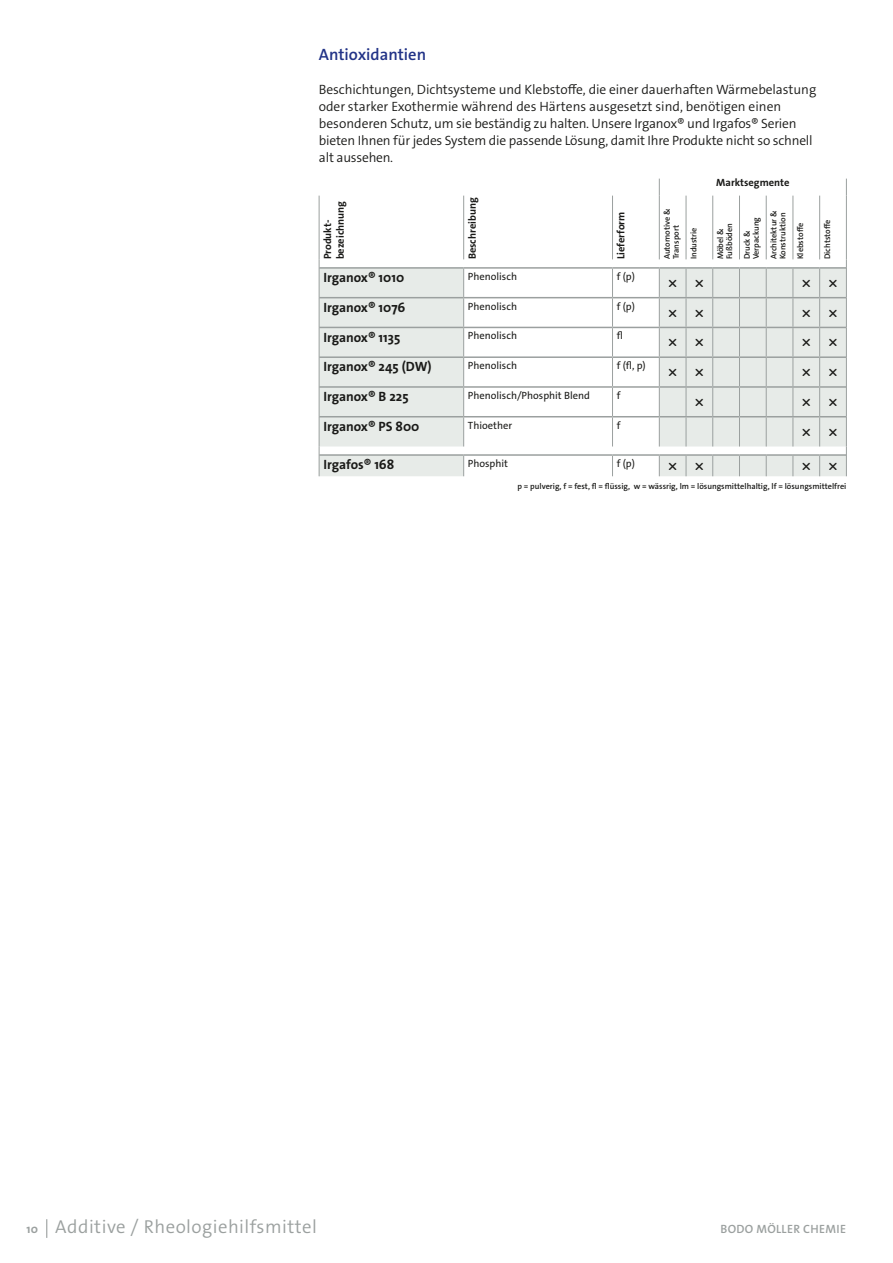
<style>
.page{position:relative;width:893px;height:1263px;background:#fff}
.page>*{position:absolute;margin:0;border:0;box-sizing:border-box;transform-origin:0 0}
.t1{font:300 18.75px "The Sans Os F";letter-spacing:.025em;color:#9ba09f}
.t2{font:600 16.5px "The Sans Os F";color:#223387}
.t3{font:300 13.5px/17px "The Sans Os F";letter-spacing:-.015em;color:#1a1a18}
.t4{font:700 13.5px "The Sans Os F";color:#1a1a18}
.t5{font:600 12px "The Sans Os F";letter-spacing:.025em;color:#9ba09f}
.t6{font:10.5px "The Sans Os F";color:#1a1a18}
.t7{font:700 10.5px/12.8px "The Sans Os F";color:#1a1a18}
.t8{font:600 8.25px/9px "The Sans Os F";color:#1a1a18}
.s1{font-weight:700;font-size:12px}
</style>
<div class="page">
<svg style="left:46px;top:1219px;width:1px;height:19px"></svg>
<svg style="left:659px;top:179px;width:1px;height:17px"></svg>
<svg style="left:846px;top:179px;width:1px;height:17px"></svg>
<hr style="left:319px;top:196px;width:1px;height:63px;background:#9ba09f">
<hr style="left:463px;top:196px;width:1px;height:63px;background:#9ba09f">
<hr style="left:612px;top:196px;width:1px;height:63px;background:#9ba09f">
<hr style="left:659px;top:196px;width:1px;height:63px;background:#9ba09f">
<hr style="left:686px;top:196px;width:1px;height:63px;background:#9ba09f">
<hr style="left:712px;top:196px;width:1px;height:63px;background:#9ba09f">
<hr style="left:739px;top:196px;width:1px;height:63px;background:#9ba09f">
<hr style="left:766px;top:196px;width:1px;height:63px;background:#9ba09f">
<hr style="left:793px;top:196px;width:1px;height:63px;background:#9ba09f">
<hr style="left:819px;top:196px;width:1px;height:63px;background:#9ba09f">
<hr style="left:846px;top:196px;width:1px;height:63px;background:#9ba09f">
<hr style="left:464px;top:267px;width:148px;height:2px;background:#9ba09f">
<hr style="left:612px;top:267px;width:47px;height:2px;background:#9ba09f">
<hr style="left:464px;top:297px;width:148px;height:1px;background:#9ba09f">
<hr style="left:612px;top:297px;width:47px;height:1px;background:#9ba09f">
<hr style="left:464px;top:327px;width:148px;height:1px;background:#9ba09f">
<hr style="left:612px;top:327px;width:47px;height:1px;background:#9ba09f">
<hr style="left:464px;top:356px;width:148px;height:2px;background:#9ba09f">
<hr style="left:612px;top:356px;width:47px;height:2px;background:#9ba09f">
<hr style="left:464px;top:386px;width:148px;height:2px;background:#9ba09f">
<hr style="left:612px;top:386px;width:47px;height:2px;background:#9ba09f">
<hr style="left:464px;top:416px;width:148px;height:1px;background:#9ba09f">
<svg style="left:612px;top:269px;width:1px;height:177px"></svg>
<hr style="left:612px;top:416px;width:47px;height:1px;background:#9ba09f">
<svg style="left:659px;top:259px;width:188px;height:217px;background:#e1e5e3"></svg>
<svg style="left:319px;top:259px;width:145px;height:217px;background:#e4e8e5"></svg>
<hr style="left:464px;top:454px;width:148px;height:2px;background:#9ba09f">
<svg style="left:612px;top:456px;width:1px;height:20px"></svg>
<hr style="left:612px;top:454px;width:47px;height:2px;background:#9ba09f">
<p class="t2" style="left:319px;top:43px;width:109px">Antioxidantien</p>
<p class="t3" style="left:319px;top:81px;width:499px">Beschichtungen, Dichtsysteme und Klebstoffe, die einer dauerhaften Wärmebelastung oder starker Exothermie während des Härtens ausgesetzt sind, benötigen einen besonderen Schutz, um sie beständig zu halten. Unsere Irganox® und Irgafos® Serien bieten Ihnen für jedes System die passende Lösung, damit Ihre Produkte nicht so schnell alt aussehen.</p>
<p class="t7" style="left:716px;top:177px;width:75px">Marktsegmente</p>
<p class="t7" style="left:321px;top:259px;width:60px;rotate:-90deg">Produkt&shy;bezeichnung</p>
<p class="t7" style="left:466px;top:259px;width:63px;rotate:-90deg">Beschreibung</p>
<p class="t7" style="left:615px;top:259px;width:49px;rotate:-90deg">Lieferform</p>
<p class="t8" style="left:662px;top:259px;width:52px;rotate:-90deg">Automotive &amp;<br>Transport</p>
<p class="t8" style="left:689px;top:259px;width:34px;rotate:-90deg">Industrie</p>
<p class="t8" style="left:716px;top:259px;width:38px;rotate:-90deg">Möbel &amp;<br>Fußböden</p>
<p class="t8" style="left:743px;top:259px;width:44px;rotate:-90deg">Druck &amp;<br>Verpackung</p>
<p class="t8" style="left:769px;top:259px;width:50px;rotate:-90deg">Architektur &amp;<br>Konstruktion</p>
<p class="t8" style="left:796px;top:259px;width:38px;rotate:-90deg">Klebstoffe</p>
<p class="t8" style="left:823px;top:259px;width:41px;rotate:-90deg">Dichtstoffe</p>
<p class="t4" style="left:323px;top:269px;width:82px">Irganox® 1010</p>
<p class="t6" style="left:468px;top:270px;width:51px">Phenolisch</p>
<p class="t6" style="left:617px;top:270px;width:20px">f (p)</p>
<p class="t4" style="left:323px;top:299px;width:84px">Irganox® 1076</p>
<p class="t6" style="left:468px;top:299px;width:51px">Phenolisch</p>
<p class="t6" style="left:617px;top:299px;width:20px">f (p)</p>
<p class="t4" style="left:323px;top:328px;width:78px">Irganox® 1135</p>
<p class="t6" style="left:468px;top:329px;width:51px">Phenolisch</p>
<p class="t6" style="left:617px;top:329px;width:8px">fl</p>
<p class="t4" style="left:323px;top:358px;width:110px">Irganox® 245 (DW)</p>
<p class="t6" style="left:468px;top:359px;width:51px">Phenolisch</p>
<p class="t6" style="left:617px;top:359px;width:31px">f (fl, p)</p>
<p class="t4" style="left:323px;top:388px;width:87px">Irganox® B 225</p>
<p class="t6" style="left:468px;top:389px;width:124px">Phenolisch/Phosphit Blend</p>
<p class="t6" style="left:617px;top:389px;width:5px">f</p>
<p class="t4" style="left:323px;top:418px;width:98px">Irganox® PS 800</p>
<p class="t6" style="left:468px;top:418px;width:46px">Thioether</p>
<p class="t6" style="left:617px;top:418px;width:5px">f</p>
<p class="t4" style="left:667px;top:275px;width:40px">✗ ✗</p>
<p class="t4" style="left:800px;top:275px;width:40px">✗ ✗</p>
<p class="t4" style="left:667px;top:304px;width:40px">✗ ✗</p>
<p class="t4" style="left:800px;top:304px;width:40px">✗ ✗</p>
<p class="t4" style="left:667px;top:334px;width:40px">✗ ✗</p>
<p class="t4" style="left:800px;top:334px;width:40px">✗ ✗</p>
<p class="t4" style="left:667px;top:364px;width:40px">✗ ✗</p>
<p class="t4" style="left:800px;top:364px;width:40px">✗ ✗</p>
<p class="t4" style="left:693px;top:394px;width:13px">✗</p>
<p class="t4" style="left:800px;top:394px;width:40px">✗ ✗</p>
<p class="t4" style="left:800px;top:424px;width:40px">✗ ✗</p>
<p class="t4" style="left:323px;top:456px;width:72px">Irgafos® 168</p>
<p class="t6" style="left:468px;top:457px;width:42px">Phosphit</p>
<p class="t6" style="left:617px;top:457px;width:20px">f (p)</p>
<p class="t4" style="left:667px;top:458px;width:40px">✗ ✗</p>
<p class="t4" style="left:800px;top:458px;width:40px">✗ ✗</p>
<p class="t8" style="left:517px;top:482px;width:330px">p = pulverig, f = fest, fl = flüssig, w = wässrig, lm = lösungsmittelhaltig, lf = lösungsmittelfrei</p>
<h1 class="t1" style="left:27px;top:1215px;width:292px"><span class="s1">10</span> Additive / Rheologiehilfsmittel</h1>
<p class="t5" style="left:720px;top:1221px;width:127px">BODO MÖLLER CHEMIE</p>
</div>
